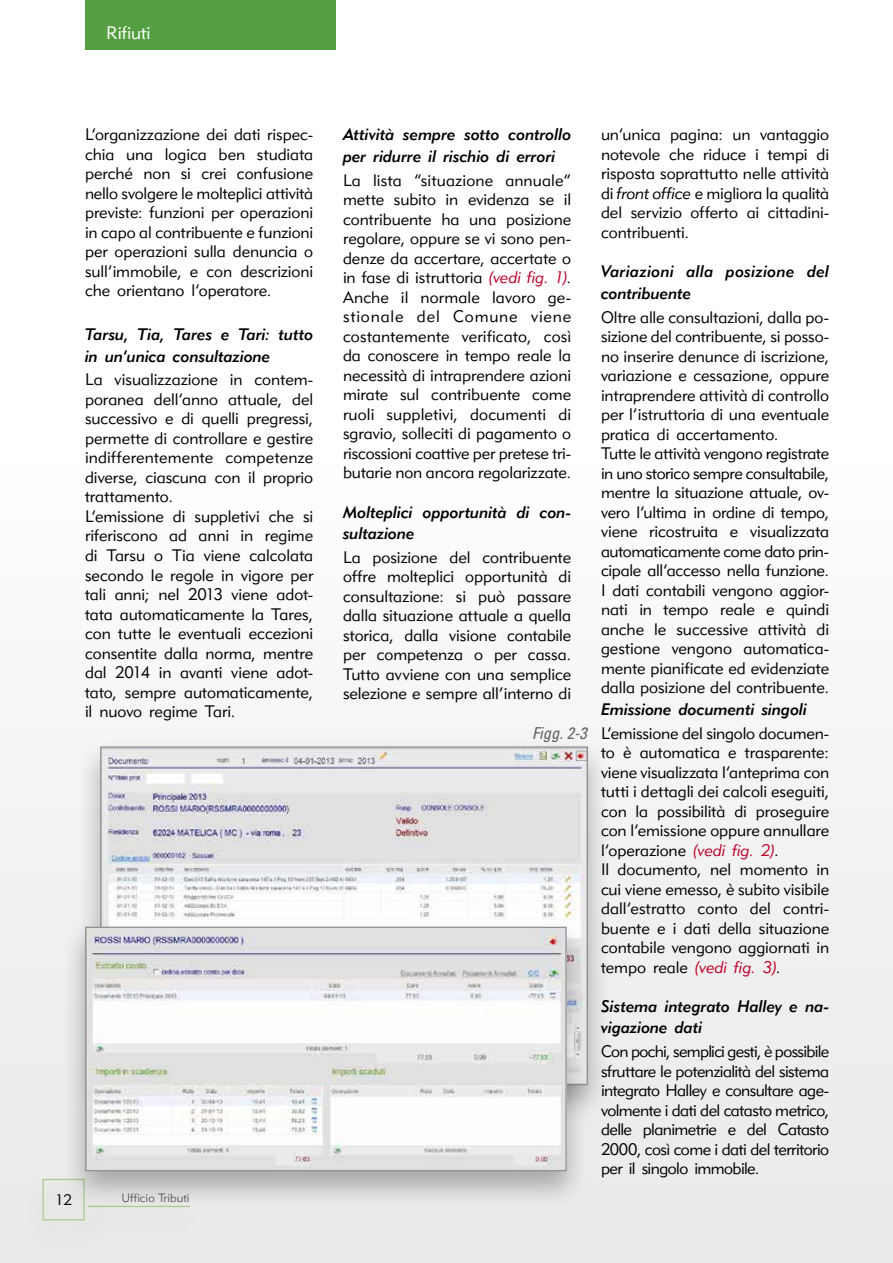
<style>
.page{position:relative;width:893px;height:1263px;background:#fff}
.page>*{position:absolute;margin:0;border:0;box-sizing:border-box;transform-origin:0 0}
.t1{font:18px "Geometric 415 BT Lite A";color:#fff}
.t2{font:16.5px/19.5px "Geometric 415 BT Lite A";letter-spacing:-.005em;color:#000;text-align:justify}
.t3{font:16.5px/21.6px "Geometric 415 BT Medium Italic A";color:#000}
.t4{font:16.5px/21.6px "Geometric 415 BT Medium Italic A";letter-spacing:.02em;color:#000}
.t5{font:italic condensed 16.5px "Univers LT";color:#636363}
.t6{font:15px "Geometric 415 BT Lite A";color:#000}
.t7{font:12px "Geometric 415 BT Lite A";color:#636363}
.s1{font-family:"Geometric 415 BT Lite Italic A";color:#be0027}
.s2{font-family:"Geometric 415 BT Lite Italic A"}
</style>
<div class="page">
<div style="left:0;top:0;width:893px;height:1263px;background:linear-gradient(to bottom,#fff,#ebebeb)"></div>
<div style="left:19px;top:1170px;width:89px;height:89px;background:#e9e9e9"></div>
<div style="left:43px;top:1179px;width:42px;height:41px;border:1px solid #afca9a"></div>
<div style="left:69px;top:1197px;width:140px;height:49px;background:#e9e9e9"></div>
<div style="left:76px;top:737px;width:536px;height:387px;background:#000;opacity:.3"></div>
<img style="left:102px;top:748px;width:484px;height:169px">
<div style="left:61px;top:917px;width:529px;height:293px;background:#000;opacity:.3"></div>
<img style="left:87px;top:929px;width:478px;height:240px">
<div style="left:85px;top:927px;width:482px;height:244px;border:1px solid #939393"></div>
<div style="left:85px;top:0;width:250px;height:49px;background:#549f42"></div>
<p class="t1" style="left:106px;top:22px;width:46px">Rifiuti</p>
<p class="t2" style="left:85px;top:124px;width:230px">L’organizzazione dei dati rispec&shy;chia una logica ben studiata perché non si crei confusione nello svolgere le molteplici attività previste: funzioni per operazioni in capo al contribuente e funzioni per operazioni sulla denuncia o sull’immobile, e con descrizioni che orientano l’operatore.</p>
<p class="t3" style="left:85px;top:323px;width:230px">Tarsu, Tia, Tares e Tari: tutto in un’unica consultazione</p>
<p class="t2" style="left:85px;top:370px;width:230px;text-align:left">La visualizzazione in contem&shy;poranea dell’anno attuale, del successivo e di quelli pregressi, permette di controllare e gestire indifferentemente competenze diverse, ciascuna con il proprio trattamento.<br>L’emissione di suppletivi che si riferiscono ad anni in regime di Tarsu o Tia viene calcolata secondo le regole in vigore per tali anni; nel 2013 viene adot&shy;tata automaticamente la Tares, con tutte le eventuali eccezioni consentite dalla norma, mentre dal 2014 in avanti viene adot&shy;tato, sempre automaticamente, il nuovo regime Tari.</p>
<p class="t6" style="left:55px;top:1190px;width:19px">12</p>
<p class="t7" style="left:121px;top:1190px;width:70px">Ufficio Tributi</p>
<p class="t3" style="left:343px;top:123px;width:230px">Attività sempre sotto controllo per ridurre il rischio di errori</p>
<p class="t2" style="left:343px;top:170px;width:230px">La lista “situazione annuale” mette subito in evidenza se il contribuente ha una posizione regolare, oppure se vi sono pen&shy;denze da accertare, accertate o in fase di istruttoria <span class="s1">(vedi fig. 1)</span>.<br>Anche il normale lavoro ge&shy;stionale del Comune viene costantemente verificato, così da conoscere in tempo reale la necessità di intraprendere azioni mirate sul contribuente come ruoli suppletivi, documenti di sgravio, solleciti di pagamento o riscossioni coattive per pretese tri&shy;butarie non ancora regolarizzate.</p>
<p class="t3" style="left:343px;top:501px;width:230px">Molteplici opportunità di con&shy;sultazione</p>
<p class="t2" style="left:343px;top:547px;width:230px">La posizione del contribuente offre molteplici opportunità di consultazione: si può passare dalla situazione attuale a quella storica, dalla visione contabile per competenza o per cassa.<br>Tutto avviene con una semplice selezione e sempre all’interno di</p>
<p class="t5" style="left:532px;top:723px;width:56px">Figg. 2-3</p>
<p class="t2" style="left:601px;top:125px;width:230px">un’unica pagina: un vantaggio notevole che riduce i tempi di risposta soprattutto nelle attività di <span class="s2">front office</span> e migliora la qualità del servizio offerto ai cittadini&shy;contribuenti.</p>
<p class="t4" style="left:601px;top:260px;width:230px">Variazioni alla posizione del contribuente</p>
<p class="t2" style="left:601px;top:307px;width:230px;text-align:left">Oltre alle consultazioni, dalla po&shy;sizione del contribuente, si posso&shy;no inserire denunce di iscrizione, variazione e cessazione, oppure intraprendere attività di controllo per l’istruttoria di una eventuale pratica di accertamento.<br>Tutte le attività vengono registrate in uno storico sempre consultabile, mentre la situazione attuale, ov&shy;vero l’ultima in ordine di tempo, viene ricostruita e visualizzata automaticamente come dato prin&shy;cipale all’accesso nella funzione.<br>I dati contabili vengono aggior&shy;nati in tempo reale e quindi anche le successive attività di gestione vengono automatica&shy;mente pianificate ed evidenziate dalla posizione del contribuente.</p>
<p class="t3" style="left:601px;top:698px;width:208px">Emissione documenti singoli</p>
<p class="t2" style="left:601px;top:723px;width:230px;text-align:left">L’emissione del singolo documen&shy;to è automatica e trasparente: viene visualizzata l’anteprima con tutti i dettagli dei calcoli eseguiti, con la possibilità di proseguire con l’emissione oppure annullare l’operazione <span class="s1">(vedi fig. 2)</span>.<br>Il documento, nel momento in cui viene emesso, è subito visibile dall’estratto conto del contri&shy;buente e i dati della situazione contabile vengono aggiornati in tempo reale <span class="s1">(vedi fig. 3)</span>.</p>
<p class="t3" style="left:601px;top:995px;width:230px">Sistema integrato Halley e na&shy;vigazione dati</p>
<p class="t2" style="left:601px;top:1041px;width:230px">Con pochi, semplici gesti, è possibile sfruttare le potenzialità del sistema integrato Halley e consultare age&shy;volmente i dati del catasto metrico, delle planimetrie e del Catasto 2000, così come i dati del territorio per il singolo immobile.</p>
</div>
